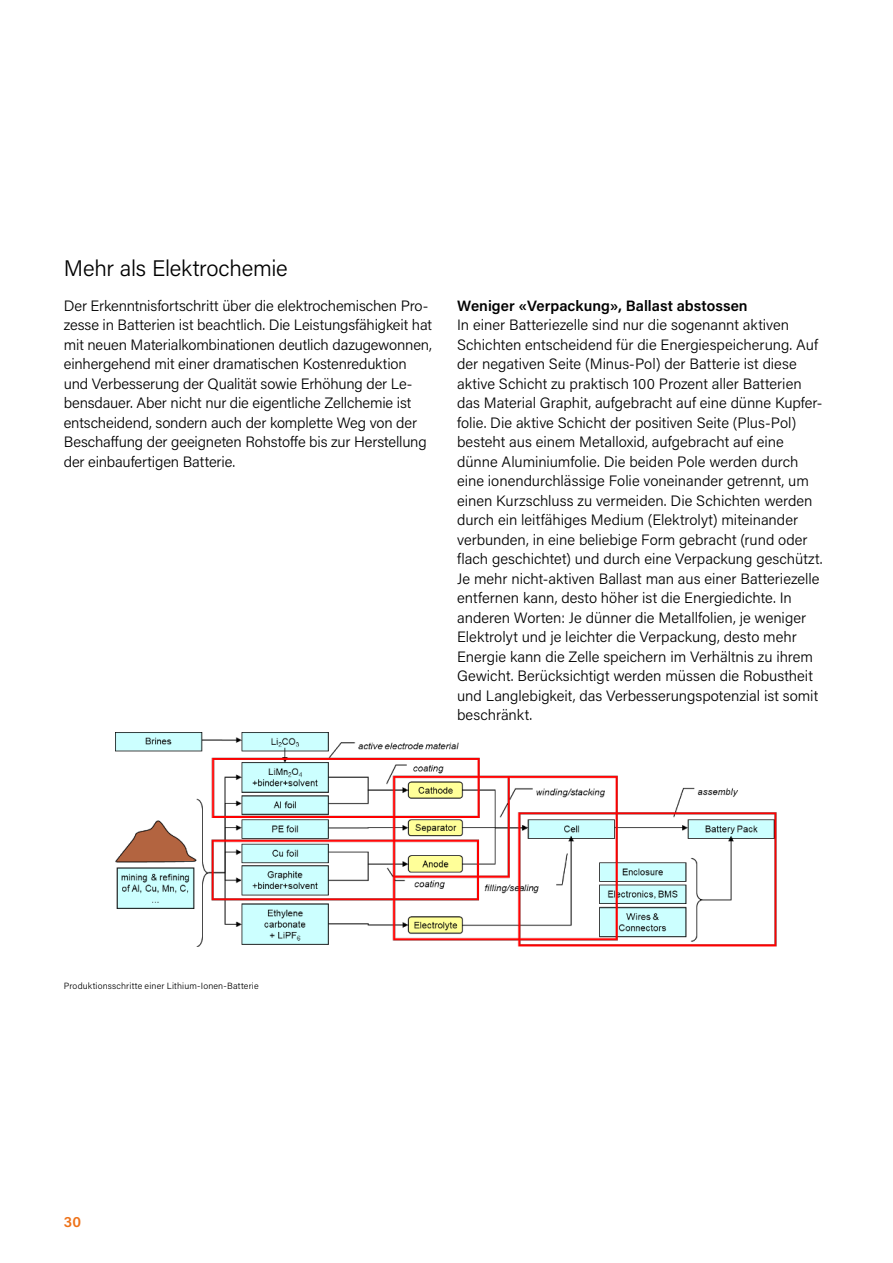
<style>
.page{position:relative;width:893px;height:1263px;background:#fff}
.page>*{position:absolute;margin:0;border:0;box-sizing:border-box;transform-origin:0 0}
.Zwischentitel_2{font:300 22.5px "Acumin Pro";letter-spacing:-.01em;color:#000}
.Lauftext{font:300 15px/19.5px "Acumin Pro";color:#000}
.Lauftext-2{font:600 15px "Acumin Pro";letter-spacing:.005em;color:#000}
.t1{font:600 15px "Acumin Pro";color:#ee7219}
.Legende{font:300 9px "Acumin Pro";letter-spacing:.02em;color:#000}
</style>
<div class="page">
<img style="left:115px;top:732px;width:662px;height:215px">
<p class="Zwischentitel_2" style="left:64px;top:253px;width:226px">Mehr als Elektrochemie</p>
<p class="Lauftext" style="left:64px;top:295px;width:370px">Der Erkenntnisfortschritt über die elektrochemischen Pro&shy;zesse in Batterien ist beachtlich. Die Leistungsfähigkeit hat mit neuen Materialkombinationen deutlich dazugewonnen, einhergehend mit einer dramatischen Kostenreduktion und Verbesserung der Qualität sowie Erhöhung der Le&shy;bensdauer. Aber nicht nur die eigentliche Zellchemie ist entscheidend, sondern auch der komplette Weg von der Beschaffung der geeigneten Rohstoffe bis zur Herstellung der einbaufertigen Batterie.</p>
<p class="Lauftext-2" style="left:457px;top:295px;width:292px">Weniger «Verpackung», Ballast abstossen</p>
<p class="Lauftext" style="left:457px;top:314px;width:367px">In einer Batteriezelle sind nur die sogenannt aktiven Schichten entscheidend für die Energiespeicherung. Auf der negativen Seite (Minus-Pol) der Batterie ist diese aktive Schicht zu praktisch 100 Prozent aller Batterien das Material Graphit, aufgebracht auf eine dünne Kupfer&shy;folie. Die aktive Schicht der positiven Seite (Plus-Pol) besteht aus einem Metalloxid, aufgebracht auf eine dünne Aluminiumfolie. Die beiden Pole werden durch eine ionendurchlässige Folie voneinander getrennt, um einen Kurzschluss zu vermeiden. Die Schichten werden durch ein leitfähiges Medium (Elektrolyt) miteinander verbunden, in eine beliebige Form gebracht (rund oder flach geschichtet) und durch eine Verpackung geschützt.<br>Je mehr nicht-aktiven Ballast man aus einer Batteriezelle entfernen kann, desto höher ist die Energiedichte. In anderen Worten: Je dünner die Metallfolien, je weniger Elektrolyt und je leichter die Verpackung, desto mehr Energie kann die Zelle speichern im Verhältnis zu ihrem Gewicht. Berücksichtigt werden müssen die Robustheit und Langlebigkeit, das Verbesserungspotenzial ist somit beschränkt.</p>
<p class="Legende" style="left:64px;top:979px;width:196px">Produktionsschritte einer Lithium-Ionen-Batterie</p>
<p class="t1" style="left:64px;top:1211px;width:19px">30</p>
</div>
